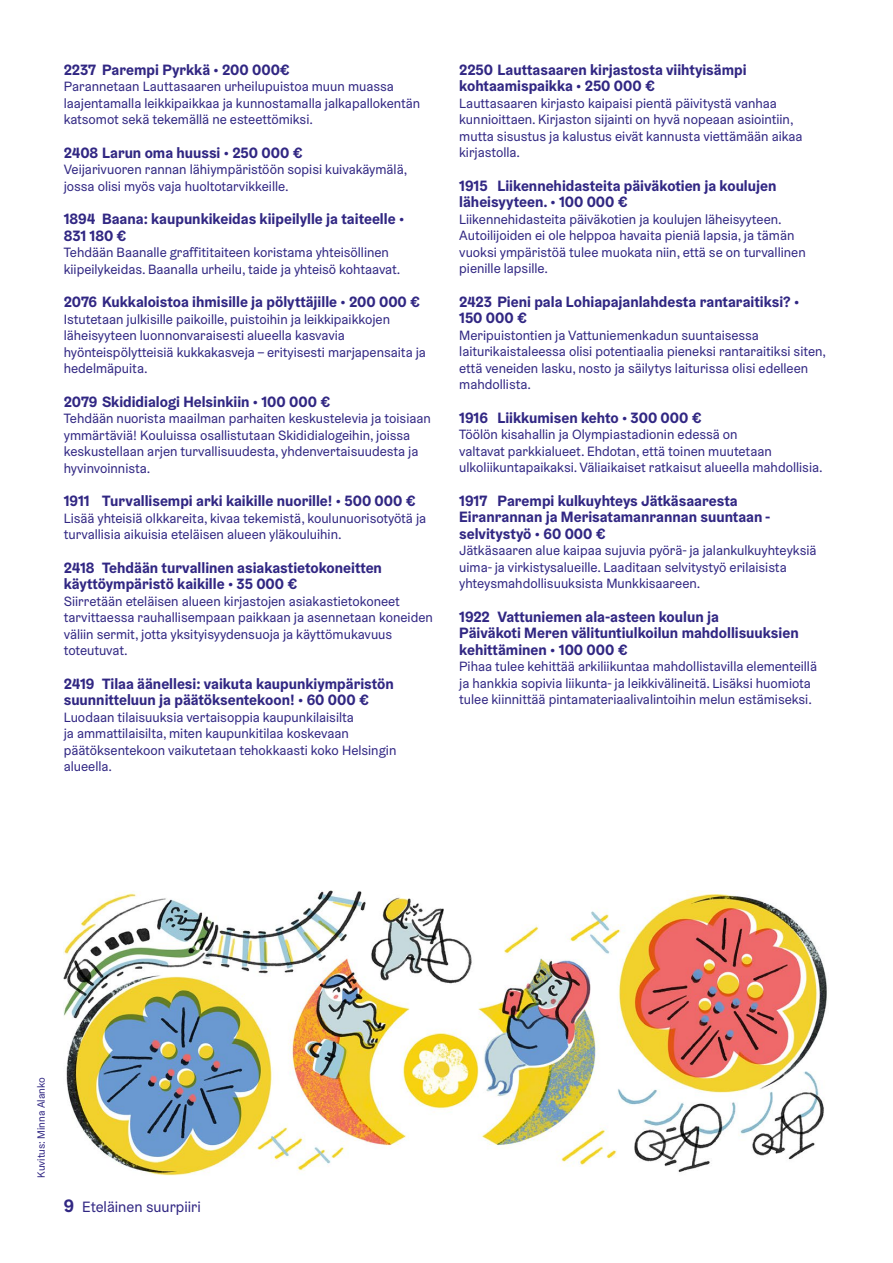
<style>
.page{position:relative;width:893px;height:1263px;background:#fff}
.page>*{position:absolute;margin:0;border:0;box-sizing:border-box;transform-origin:0 0}
.P_leipis_Bold_10_pt{font:700 15px/16.5px "Helsinki Grotesk";color:#312783}
.t1{font:15px "Helsinki Grotesk";color:#312783}
.P_leipis_9_pt{font:13.5px/16.5px "Helsinki Grotesk";color:#312783}
.t2{font:10.5px "Helsinki Grotesk";color:#312783}
.s1{font-weight:700;font-size:18px}
</style>
<div class="page">
<img style="left:64px;top:890px;width:763px;height:286px">
<p class="P_leipis_Bold_10_pt" style="left:64px;top:61px;width:227px">2237 Parempi Pyrkkä • 200 000€</p>
<p class="P_leipis_9_pt" style="left:64px;top:78px;width:358px">Parannetaan Lauttasaaren urheilupuistoa muun muassa laajentamalla leikkipaikkaa ja kunnostamalla jalkapallokentän katsomot sekä tekemällä ne esteettömiksi.</p>
<p class="P_leipis_Bold_10_pt" style="left:64px;top:144px;width:240px">2408 Larun oma huussi • 250 000 €</p>
<p class="P_leipis_9_pt" style="left:64px;top:161px;width:345px">Veijarivuoren rannan lähiympäristöön sopisi kuivakäymälä, jossa olisi myös vaja huoltotarvikkeille.</p>
<p class="P_leipis_Bold_10_pt" style="left:64px;top:211px;width:342px">1894 Baana: kaupunkikeidas kiipeilylle ja taiteelle •<br>831 180 €</p>
<p class="P_leipis_9_pt" style="left:64px;top:244px;width:338px">Tehdään Baanalle graffititaiteen koristama yhteisöllinen kiipeilykeidas. Baanalla urheilu, taide ja yhteisö kohtaavat.</p>
<p class="P_leipis_Bold_10_pt" style="left:64px;top:294px;width:358px">2076 Kukkaloistoa ihmisille ja pölyttäjille • 200 000 €</p>
<p class="P_leipis_9_pt" style="left:64px;top:311px;width:364px">Istutetaan julkisille paikoille, puistoihin ja leikkipaikkojen läheisyyteen luonnonvaraisesti alueella kasvavia hyönteispölytteisiä kukkakasveja – erityisesti marjapensaita ja hedelmäpuita.</p>
<p class="P_leipis_Bold_10_pt" style="left:64px;top:393px;width:268px">2079 Skididialogi Helsinkiin • 100 000 €</p>
<p class="P_leipis_9_pt" style="left:64px;top:410px;width:369px">Tehdään nuorista maailman parhaiten keskustelevia ja toisiaan ymmärtäviä! Kouluissa osallistutaan Skididialogeihin, joissa keskustellaan arjen turvallisuudesta, yhdenvertaisuudesta ja hyvinvoinnista.</p>
<p class="P_leipis_Bold_10_pt" style="left:64px;top:493px;width:353px">1911 Turvallisempi arki kaikille nuorille! • 500 000 €</p>
<p class="P_leipis_9_pt" style="left:64px;top:510px;width:364px">Lisää yhteisiä olkkareita, kivaa tekemistä, koulunuorisotyötä ja turvallisia aikuisia eteläisen alueen yläkouluihin.</p>
<p class="P_leipis_Bold_10_pt" style="left:64px;top:559px;width:320px">2418 Tehdään turvallinen asiakastietokoneitten käyttöympäristö kaikille • 35 000 €</p>
<p class="P_leipis_9_pt" style="left:64px;top:593px;width:371px">Siirretään eteläisen alueen kirjastojen asiakastietokoneet tarvittaessa rauhallisempaan paikkaan ja asennetaan koneiden väliin sermit, jotta yksityisyydensuoja ja käyttömukavuus toteutuvat.</p>
<p class="P_leipis_Bold_10_pt" style="left:64px;top:675px;width:332px">2419 Tilaa äänellesi: vaikuta kaupunkiympäristön suunnitteluun ja päätöksentekoon! • 60 000 €</p>
<p class="P_leipis_9_pt" style="left:64px;top:709px;width:334px">Luodaan tilaisuuksia vertaisoppia kaupunkilaisilta<br>ja ammattilaisilta, miten kaupunkitilaa koskevaan päätöksentekoon vaikutetaan tehokkaasti koko Helsingin alueella.</p>
<p class="P_leipis_Bold_10_pt" style="left:459px;top:61px;width:289px">2250 Lauttasaaren kirjastosta viihtyisämpi kohtaamispaikka • 250 000 €</p>
<p class="P_leipis_9_pt" style="left:459px;top:95px;width:345px">Lauttasaaren kirjasto kaipaisi pientä päivitystä vanhaa kunnioittaen. Kirjaston sijainti on hyvä nopeaan asiointiin, mutta sisustus ja kalustus eivät kannusta viettämään aikaa kirjastolla.</p>
<p class="P_leipis_Bold_10_pt" style="left:459px;top:177px;width:319px">1915 Liikennehidasteita päiväkotien ja koulujen läheisyyteen. • 100 000 €</p>
<p class="P_leipis_9_pt" style="left:459px;top:211px;width:348px">Liikennehidasteita päiväkotien ja koulujen läheisyyteen.<br>Autoilijoiden ei ole helppoa havaita pieniä lapsia, ja tämän vuoksi ympäristöä tulee muokata niin, että se on turvallinen pienille lapsille.</p>
<p class="P_leipis_Bold_10_pt" style="left:459px;top:293px;width:342px">2423 Pieni pala Lohiapajanlahdesta rantaraitiksi? •<br>150 000 €</p>
<p class="P_leipis_9_pt" style="left:459px;top:327px;width:368px">Meripuistontien ja Vattuniemenkadun suuntaisessa laiturikaistaleessa olisi potentiaalia pieneksi rantaraitiksi siten, että veneiden lasku, nosto ja säilytys laiturissa olisi edelleen mahdollista.</p>
<p class="P_leipis_Bold_10_pt" style="left:459px;top:409px;width:244px">1916 Liikkumisen kehto • 300 000 €</p>
<p class="P_leipis_9_pt" style="left:459px;top:426px;width:365px">Töölön kisahallin ja Olympiastadionin edessä on<br>valtavat parkkialueet. Ehdotan, että toinen muutetaan ulkoliikuntapaikaksi. Väliaikaiset ratkaisut alueella mahdollisia.</p>
<p class="P_leipis_Bold_10_pt" style="left:459px;top:492px;width:313px">1917 Parempi kulkuyhteys Jätkäsaaresta<br>Eiranrannan ja Merisatamanrannan suuntaan - selvitystyö • 60 000 €</p>
<p class="P_leipis_9_pt" style="left:459px;top:542px;width:359px">Jätkäsaaren alue kaipaa sujuvia pyörä- ja jalankulkuyhteyksiä uima- ja virkistysalueille. Laaditaan selvitystyö erilaisista yhteysmahdollisuuksista Munkkisaareen.</p>
<p class="P_leipis_Bold_10_pt" style="left:459px;top:608px;width:341px">1922 Vattuniemen ala-asteen koulun ja<br>Päiväkoti Meren välituntiulkoilun mahdollisuuksien kehittäminen • 100 000 €</p>
<p class="P_leipis_9_pt" style="left:459px;top:658px;width:359px">Pihaa tulee kehittää arkiliikuntaa mahdollistavilla elementeillä ja hankkia sopivia liikunta- ja leikkivälineitä. Lisäksi huomiota tulee kiinnittää pintamateriaalivalintoihin melun estämiseksi.</p>
<p class="t2" style="left:35px;top:1178px;width:102px;rotate:-90deg">Kuvitus: Minna Alanko</p>
<p class="t1" style="left:64px;top:1198px;width:139px"><span class="s1">9</span> Eteläinen suurpiiri</p>
</div>
